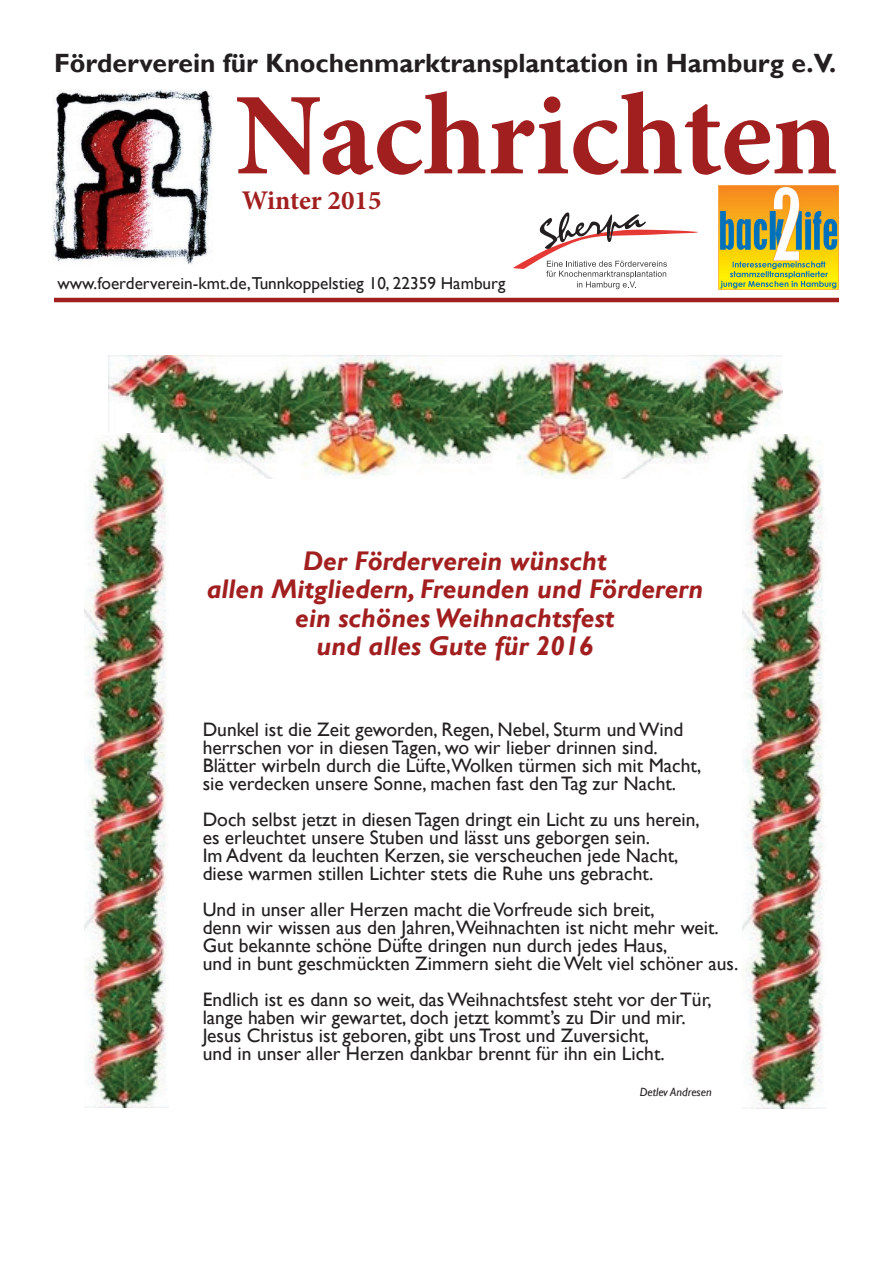
<style>
.page{position:relative;width:893px;height:1263px;background:#fff}
.page>*{position:absolute;margin:0;border:0;box-sizing:border-box;transform-origin:0 0}
.t1{font:700 117px "Minion Pro";color:#a21f20}
.t2{font:italic 700 27px/28.5px "Gill Sans";color:#a21f20;text-align:center}
.t3{font:700 27px "Minion Pro";color:#a21f20}
.t4{font:700 26.4px "Gill Sans";color:#231f20}
.t5{font:19.5px/18px "Gill Sans";color:#231f20}
.t6{font:17.25px "Gill Sans";color:#231f20}
.t7{font:italic 12px "Gill Sans";color:#231f20}
</style>
<div class="page">
<img style="left:52px;top:89px;width:160px;height:175px">
<svg style="left:513px;top:212px;width:185px;height:77px"></svg>
<img style="left:719px;top:185px;width:120px;height:104px">
<hr style="left:54px;top:298px;width:785px;height:4px;background:#a21f20">
<img style="left:109px;top:355px;width:673px;height:123px">
<img style="left:85px;top:434px;width:83px;height:673px">
<img style="left:743px;top:434px;width:81px;height:674px">
<h3 class="t4" style="left:54px;top:47px;width:784px">Förderverein für Knochenmarktransplantation in Hamburg e.V.</h3>
<h1 class="t1" style="left:235px;top:54px;width:604px">Nachrichten</h1>
<h2 class="t3" style="left:242px;top:181px;width:141px">Winter 2015</h2>
<p class="t6" style="left:57px;top:273px;width:449px">www.foerderverein-kmt.de,Tunnkoppelstieg 10, 22359 Hamburg</p>
<h2 class="t2" style="left:207px;top:547px;width:498px">Der Förderverein wünscht<br>allen Mitgliedern, Freunden und Förderern ein schönes Weihnachtsfest<br>und alles Gute für 2016</h2>
<p class="t5" style="left:203px;top:721px;width:500px">Dunkel ist die Zeit geworden, Regen, Nebel, Sturm und Wind herrschen vor in diesen Tagen, wo wir lieber drinnen sind.<br>Blätter wirbeln durch die Lüfte,Wolken türmen sich mit Macht, sie verdecken unsere Sonne, machen fast den Tag zur Nacht.</p>
<p class="t5" style="left:203px;top:811px;width:499px">Doch selbst jetzt in diesen Tagen dringt ein Licht zu uns herein, es erleuchtet unsere Stuben und lässt uns geborgen sein.<br>Im Advent da leuchten Kerzen, sie verscheuchen jede Nacht, diese warmen stillen Lichter stets die Ruhe uns gebracht.</p>
<p class="t5" style="left:203px;top:901px;width:537px">Und in unser aller Herzen macht die Vorfreude sich breit,<br>denn wir wissen aus den Jahren,Weihnachten ist nicht mehr weit.<br>Gut bekannte schöne Düfte dringen nun durch jedes Haus,<br>und in bunt geschmückten Zimmern sieht die Welt viel schöner aus.</p>
<p class="t5" style="left:203px;top:991px;width:511px">Endlich ist es dann so weit, das Weihnachtsfest steht vor der Tür, lange haben wir gewartet, doch jetzt kommt’s zu Dir und mir.<br>Jesus Christus ist geboren, gibt uns Trost und Zuversicht,<br>und in unser aller Herzen dankbar brennt für ihn ein Licht.</p>
<p class="t7" style="left:640px;top:1085px;width:73px">Detlev Andresen</p>
</div>
